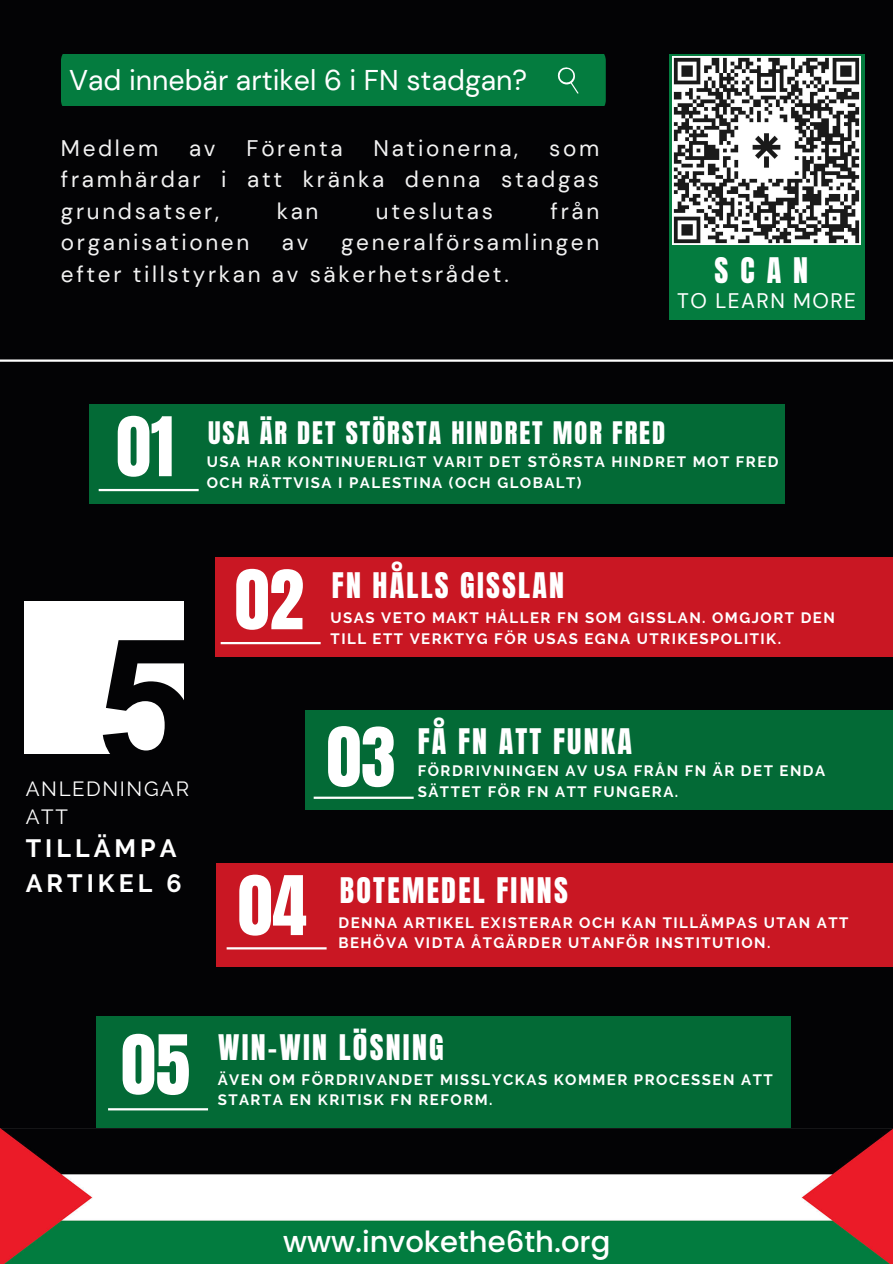
<style>
.page{position:relative;width:893px;height:1264px;background:#fff}
.page>*{position:absolute;margin:0;border:0;box-sizing:border-box;transform-origin:0 0}
.t1{font:700 181.35px "Arial Unicode MS";color:#030305}
.t2{font:69.6px "Anton";color:#fff}
.t3{font:30px "Anton";letter-spacing:.075em;color:#fff}
.t4{font:500 29.1px "Poppins";color:#fff}
.t5{font:28.5px "DM Sans";color:#fff}
.t6{font:26.4px "Anton";letter-spacing:.075em;color:#fff}
.t7{font:700 25.05px/34.8px "Raleway";letter-spacing:.16em;color:#fff}
.t8{font:22.5px/31.5px "DM Sans";letter-spacing:.12em;color:#f2f2f2;text-align:justify}
.t9{font:21px "DM Sans";letter-spacing:.07em;color:#fff}
.t10{font:20.55px "Raleway";letter-spacing:.08em;color:#fff}
.t11{font:700 15px/20.2px "Raleway";letter-spacing:.1em;color:#fff}
</style>
<div class="page">
<div style="left:0;top:0;width:892px;height:1263px;background:#030305"></div>
<img style="left:0;top:1128px;width:446px;height:135px">
<img style="left:446px;top:1128px;width:211px;height:135px">
<img style="left:657px;top:1128px;width:235px;height:135px">
<hr style="left:0;top:359px;width:892px;height:3px;background:#fff">
<div style="left:89px;top:404px;width:695px;height:99px;background:#036a36"></div>
<hr style="left:99px;top:489px;width:100px;height:2px;background:#fff">
<div style="left:306px;top:710px;width:586px;height:99px;background:#036a36"></div>
<hr style="left:313px;top:796px;width:100px;height:2px;background:#fff">
<div style="left:216px;top:863px;width:676px;height:103px;background:#c91723"></div>
<hr style="left:226px;top:947px;width:100px;height:2px;background:#fff">
<div style="left:96px;top:1016px;width:694px;height:112px;background:#036a36"></div>
<hr style="left:108px;top:1108px;width:100px;height:2px;background:#fff">
<div style="left:25px;top:601px;width:159px;height:153px;background:#fff"></div>
<div style="left:171px;top:728px;width:48px;height:48px;background:#030305;border-radius:50%"></div>
<div style="left:215px;top:557px;width:677px;height:99px;background:#c91723"></div>
<hr style="left:221px;top:642px;width:99px;height:2px;background:#fff">
<div style="left:61px;top:55px;width:544px;height:50px;background:#047c3f"></div>
<div style="left:669px;top:55px;width:195px;height:265px;background:#047c3f"></div>
<img style="left:673px;top:57px;width:187px;height:187px">
<h1 class="t5" style="left:69px;top:61px;width:459px">Vad innebär artikel 6 i FN stadgan?</h1>
<p class="t8" style="left:61px;top:132px;width:99px">Medlem</p>
<p class="t8" style="left:189px;top:132px;width:28px">av</p>
<p class="t8" style="left:247px;top:132px;width:97px">Förenta</p>
<p class="t8" style="left:373px;top:132px;width:146px">Nationerna,</p>
<p class="t8" style="left:61px;top:132px;width:539px;text-indent:488px">som framhärdar i att kränka denna stadgas grundsatser,</p>
<p class="t8" style="left:276px;top:195px;width:43px">kan</p>
<p class="t8" style="left:376px;top:195px;width:118px">uteslutas</p>
<p class="t8" style="left:550px;top:195px;width:50px">från</p>
<p class="t8" style="left:61px;top:227px;width:190px">organisationen</p>
<p class="t8" style="left:282px;top:227px;width:28px">av</p>
<p class="t8" style="left:61px;top:227px;width:539px;text-indent:280px">generalförsamlingen efter tillstyrkan av säkerhetsrådet.</p>
<p class="t3" style="left:714px;top:248px;width:95px">SCAN</p>
<p class="t9" style="left:677px;top:287px;width:180px">TO LEARN MORE</p>
<h4 class="t2" style="left:116px;top:397px;width:59px">01</h4>
<p class="t6" style="left:208px;top:413px;width:458px">USA ÄR DET STÖRSTA HINDRET MOR FRED</p>
<h1 class="t11" style="left:207px;top:452px;width:573px">USA HAR KONTINUERLIGT VARIT DET STÖRSTA HINDRET MOT FRED<br>OCH RÄTTVISA I PALESTINA (OCH GLOBALT)</h1>
<p class="t1" style="left:95px;top:574px;width:102px">5</p>
<h1 class="t10" style="left:26px;top:776px;width:165px">ANLEDNINGAR</h1>
<h1 class="t10" style="left:26px;top:805px;width:44px">ATT</h1>
<h1 class="t7" style="left:26px;top:830px;width:157px">TILLÄMPA<br>ARTIKEL 6</h1>
<p class="t2" style="left:235px;top:550px;width:70px">02</p>
<h4 class="t3" style="left:332px;top:564px;width:234px">FN HÅLLS GISSLAN</h4>
<p class="t11" style="left:330px;top:608px;width:505px">USAS VETO MAKT HÅLLER FN SOM GISSLAN. OMGJORT DEN<br>TILL ETT VERKTYG FÖR USAS EGNA UTRIKESPOLITIK.</p>
<p class="t2" style="left:326px;top:707px;width:70px">03</p>
<p class="t3" style="left:417px;top:719px;width:216px">FÅ FN ATT FUNKA</p>
<h1 class="t11" style="left:417px;top:761px;width:409px">FÖRDRIVNINGEN AV USA FRÅN FN ÄR DET ENDA<br>SÄTTET FÖR FN ATT FUNGERA.</h1>
<p class="t2" style="left:238px;top:855px;width:70px">04</p>
<p class="t3" style="left:340px;top:869px;width:229px">BOTEMEDEL FINNS</p>
<p class="t11" style="left:338px;top:912px;width:511px">DENNA ARTIKEL EXISTERAR OCH KAN TILLÄMPAS UTAN ATT<br>BEHÖVA VIDTA ÅTGÄRDER UTANFÖR INSTITUTION.</p>
<p class="t2" style="left:121px;top:1014px;width:70px">05</p>
<p class="t3" style="left:218px;top:1025px;width:227px">WIN-WIN LÖSNING</p>
<p class="t11" style="left:218px;top:1069px;width:556px">ÄVEN OM FÖRDRIVANDET MISSLYCKAS KOMMER PROCESSEN ATT<br>STARTA EN KRITISK FN REFORM.</p>
<p class="t4" style="left:283px;top:1221px;width:329px">www.invokethe6th.org</p>
</div>
